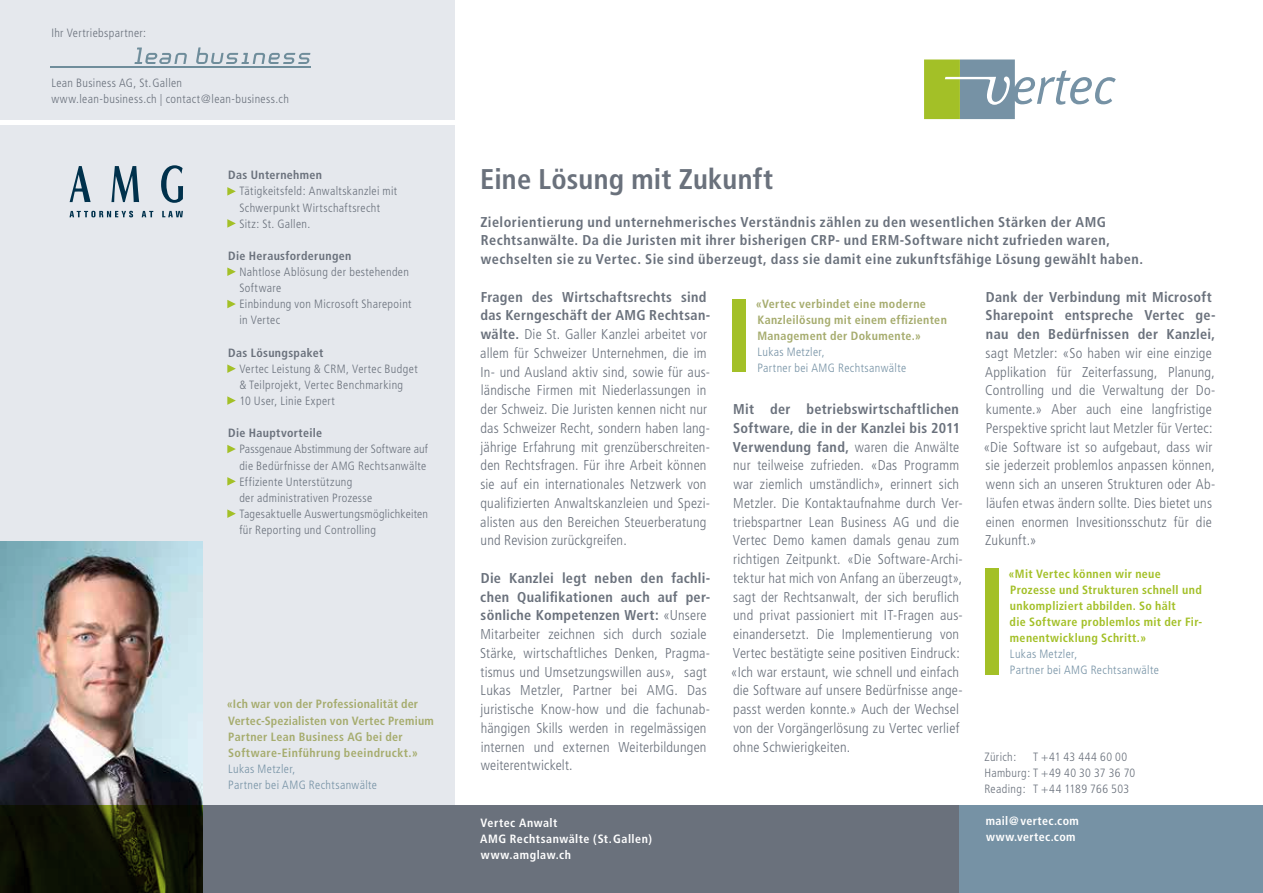
<style>
.page{position:relative;width:1263px;height:893px;background:#fff}
.page>*{position:absolute;margin:0;border:0;box-sizing:border-box;transform-origin:0 0}
.Obertitel{font:700 condensed 28.5px "Frutiger";letter-spacing:.01em;color:#6a717c}
.Lauftext_Block{font:300 condensed 14.25px/18.8px "Frutiger";letter-spacing:.015em;color:#6a717c}
.Titel_Lead{font:700 condensed 14.25px/18.8px "Frutiger";letter-spacing:.035em;color:#6a717c}
.Text_klein{font:300 condensed 12px/16.2px "Frutiger";letter-spacing:.03em;color:#6a717c}
.Zitat_im_Lauftext{font:700 condensed 12px/16.2px "Frutiger";letter-spacing:.025em;color:#a6ac6e}
.Zitat_im_Lauftext-2{font:700 condensed 12px/16.2px "Frutiger";letter-spacing:.025em;color:#a3c027}
.Name_im_Lauftext{font:300 condensed 12px/16.2px "Frutiger";letter-spacing:.03em;color:#7692a5}
.Titel_klein{font:700 condensed 12px/16.2px "Frutiger";letter-spacing:.04em;color:#fff}
.Titel_klein-2{font:700 condensed 12px "Frutiger";letter-spacing:.025em;color:#6a717c}
.Titel_klein-3{font:300 condensed 12px/16.2px "Frutiger";letter-spacing:.03em;color:#6a717c}
.s1{font-weight:700}
</style>
<div class="page">
<div style="left:0;top:125px;width:455px;height:680px;background:#e5e8ed"></div>
<div style="left:202px;top:805px;width:758px;height:88px;background:#6a717c"></div>
<div style="left:960px;top:805px;width:303px;height:88px;background:#7692a5"></div>
<svg style="left:924px;top:60px;width:192px;height:59px"></svg>
<img style="left:0;top:542px;width:202px;height:263px">
<svg style="left:0;top:805px;width:202px;height:88px;background:#131605"></svg>
<svg style="left:69px;top:211px;width:64px;height:6px"></svg>
<svg style="left:142px;top:211px;width:11px;height:6px"></svg>
<svg style="left:162px;top:211px;width:21px;height:6px"></svg>
<svg style="left:70px;top:166px;width:21px;height:36px"></svg>
<svg style="left:111px;top:166px;width:28px;height:36px"></svg>
<svg style="left:161px;top:165px;width:22px;height:38px"></svg>
<div style="left:0;top:0;width:455px;height:119px;background:#e5e8ed"></div>
<svg style="left:134px;top:48px;width:53px;height:16px"></svg>
<hr style="left:51px;top:66px;width:260px;height:1px;background:#6f8d9b">
<svg style="left:196px;top:47px;width:114px;height:17px"></svg>
<div style="left:985px;top:568px;width:13px;height:107px;background:#a3c027"></div>
<div style="left:732px;top:299px;width:14px;height:73px;background:#a3c027"></div>
<svg style="left:227px;top:509px;width:9px;height:9px"></svg>
<svg style="left:227px;top:477px;width:9px;height:9px"></svg>
<svg style="left:227px;top:445px;width:9px;height:8px"></svg>
<svg style="left:227px;top:396px;width:9px;height:9px"></svg>
<svg style="left:227px;top:364px;width:9px;height:9px"></svg>
<svg style="left:227px;top:300px;width:9px;height:8px"></svg>
<svg style="left:227px;top:267px;width:9px;height:9px"></svg>
<svg style="left:227px;top:187px;width:9px;height:9px"></svg>
<svg style="left:227px;top:219px;width:9px;height:9px"></svg>
<p class="Text_klein" style="left:51px;top:25px;width:96px">Ihr Vertriebspartner:</p>
<p class="Text_klein" style="left:51px;top:75px;width:132px">Lean Business AG, St.Gallen</p>
<p class="Text_klein" style="left:51px;top:91px;width:239px">www.lean-business.ch | contact@lean-business.ch</p>
<p class="Titel_klein-2" style="left:228px;top:168px;width:95px">Das Unternehmen</p>
<p class="Text_klein" style="left:239px;top:183px;width:159px">Tätigkeitsfeld: Anwaltskanzlei mit<br>Schwerpunkt Wirtschaftsrecht</p>
<p class="Text_klein" style="left:239px;top:216px;width:72px">Sitz: St. Gallen.</p>
<p class="Titel_klein-2" style="left:228px;top:249px;width:125px">Die Herausforderungen</p>
<p class="Titel_klein-3" style="left:239px;top:264px;width:171px">Nahtlose Ablösung der bestehenden<br>Software</p>
<p class="Text_klein" style="left:239px;top:296px;width:174px">Einbindung von Microsoft Sharepoint in Vertec</p>
<p class="Titel_klein-2" style="left:228px;top:345px;width:96px">Das Lösungspaket</p>
<p class="Text_klein" style="left:239px;top:361px;width:180px">Vertec Leistung &amp; CRM, Vertec Budget &amp; Teilprojekt, Vertec Benchmarking</p>
<p class="Text_klein" style="left:239px;top:393px;width:97px">10 User, Linie Expert</p>
<p class="Titel_klein-2" style="left:228px;top:426px;width:95px">Die Hauptvorteile</p>
<p class="Text_klein" style="left:239px;top:441px;width:190px">Passgenaue Abstimmung der Software auf die Bedürfnisse der AMG Rechtsanwälte</p>
<p class="Text_klein" style="left:239px;top:474px;width:134px">Effiziente Unterstützung<br>der administrativen Prozesse</p>
<p class="Text_klein" style="left:239px;top:506px;width:190px">Tagesaktuelle Auswertungsmöglichkeiten für Reporting und Controlling</p>
<p class="Zitat_im_Lauftext" style="left:227px;top:696px;width:209px">«Ich war von der Professionalität der Vertec-Spezialisten von Vertec Premium Partner Lean Business AG bei der Software-Einführung beeindruckt.»</p>
<p class="Name_im_Lauftext" style="left:228px;top:761px;width:69px">Lukas Metzler,</p>
<p class="Name_im_Lauftext" style="left:228px;top:777px;width:150px">Partner bei AMG Rechtsanwälte</p>
<p class="Obertitel" style="left:480px;top:162px;width:295px">Eine Lösung mit Zukunft</p>
<p class="Titel_Lead" style="left:480px;top:212px;width:664px">Zielorientierung und unternehmerisches Verständnis zählen zu den wesentlichen Stärken der AMG<br>Rechtsanwälte. Da die Juristen mit ihrer bisherigen CRP- und ERM-Software nicht zufrieden waren, wechselten sie zu Vertec. Sie sind überzeugt, dass sie damit eine zukunftsfähige Lösung gewählt haben.</p>
<p class="Lauftext_Block" style="left:480px;top:287px;width:231px"><span class="s1">Fragen des Wirtschaftsrechts sind das Kerngeschäft der AMG Rechtsan&shy;wälte.</span> Die St. Galler Kanzlei arbeitet vor allem für Schweizer Unternehmen, die im In- und Ausland aktiv sind, sowie für aus&shy;ländische Firmen mit Niederlassungen in der Schweiz. Die Juristen kennen nicht nur das Schweizer Recht, sondern haben lang&shy;jährige Erfahrung mit grenzüberschreiten&shy;den Rechtsfragen. Für ihre Arbeit können sie auf ein internationales Netzwerk von qualifizierten Anwaltskanzleien und Spezi&shy;alisten aus den Bereichen Steuerberatung und Revision zurückgreifen.</p>
<p class="Lauftext_Block" style="left:480px;top:569px;width:232px"><span class="s1">Die Kanzlei legt neben den fachli&shy;chen Qualifikationen auch auf per&shy;sönliche Kompetenzen Wert:</span> «Unsere Mitarbeiter zeichnen sich durch soziale Stärke, wirtschaftliches Denken, Pragma&shy;tismus und Umsetzungswillen aus», sagt Lukas Metzler, Partner bei AMG. Das juristische Know-how und die fachunab&shy;hängigen Skills werden in regelmässigen internen und externen Weiterbildungen weiterentwickelt.</p>
<p class="Lauftext_Block" style="left:983px;top:287px;width:233px"><span class="s1">Dank der Verbindung mit Microsoft Sharepoint entspreche Vertec ge&shy;nau den Bedürfnissen der Kanzlei, </span>sagt Metzler: «So haben wir eine einzige Applikation für Zeiterfassung, Planung, Controlling und die Verwaltung der Do&shy;kumente.» Aber auch eine langfristige Perspektive spricht laut Metzler für Vertec: «Die Software ist so aufgebaut, dass wir sie jederzeit problemlos anpassen können, wenn sich an unseren Strukturen oder Ab&shy;läufen etwas ändern sollte. Dies bietet uns einen enormen Invesitionsschutz für die Zukunft.»</p>
<p class="Zitat_im_Lauftext-2" style="left:1008px;top:565px;width:195px">«Mit Vertec können wir neue<br>Prozesse und Strukturen schnell und unkompliziert abbilden. So hält<br>die Software problemlos mit der Fir&shy;menentwicklung Schritt.»</p>
<p class="Name_im_Lauftext" style="left:1010px;top:646px;width:150px">Lukas Metzler,<br>Partner bei AMG Rechtsanwälte</p>
<p class="Zitat_im_Lauftext" style="left:756px;top:296px;width:192px">«Vertec verbindet eine moderne<br>Kanzleilösung mit einem effizienten<br>Management der Dokumente.»</p>
<p class="Name_im_Lauftext" style="left:757px;top:344px;width:69px">Lukas Metzler,</p>
<p class="Name_im_Lauftext" style="left:757px;top:360px;width:150px">Partner bei AMG Rechtsanwälte</p>
<p class="Lauftext_Block" style="left:731px;top:400px;width:233px"><span class="s1">Mit der betriebswirtschaftlichen Software, die in der Kanzlei bis 2011<br>Verwendung fand,</span> waren die Anwälte nur teilweise zufrieden. «Das Programm war ziemlich umständlich», erinnert sich Metzler. Die Kontaktaufnahme durch Ver&shy;triebspartner Lean Business AG und die Vertec Demo kamen damals genau zum richtigen Zeitpunkt. «Die Software-Archi&shy;tektur hat mich von Anfang an überzeugt», sagt der Rechtsanwalt, der sich beruflich und privat passioniert mit IT-Fragen aus&shy;einandersetzt. Die Implementierung von Vertec bestätigte seine positiven Eindruck: «Ich war erstaunt, wie schnell und einfach die Software auf unsere Bedürfnisse ange&shy;passt werden konnte.» Auch der Wechsel von der Vorgängerlösung zu Vertec verlief ohne Schwierigkeiten.</p>
<p class="Text_klein" style="left:984px;top:748px;width:34px">Zürich:</p>
<p class="Text_klein" style="left:984px;top:748px;width:152px;text-indent:49px">T +41 43 444 60 00<br>Hamburg: T +49 40 30 37 36 70<br>Reading: T +44 1189 766 503</p>
<p class="Titel_klein" style="left:986px;top:813px;width:94px">mail@ vertec.com www.vertec.com</p>
<p class="Titel_klein" style="left:481px;top:814px;width:78px">Vertec Anwalt</p>
<p class="Titel_klein" style="left:480px;top:830px;width:173px">AMG Rechtsanwälte (St.Gallen)</p>
<p class="Titel_klein" style="left:481px;top:846px;width:92px">www.amglaw.ch</p>
</div>
